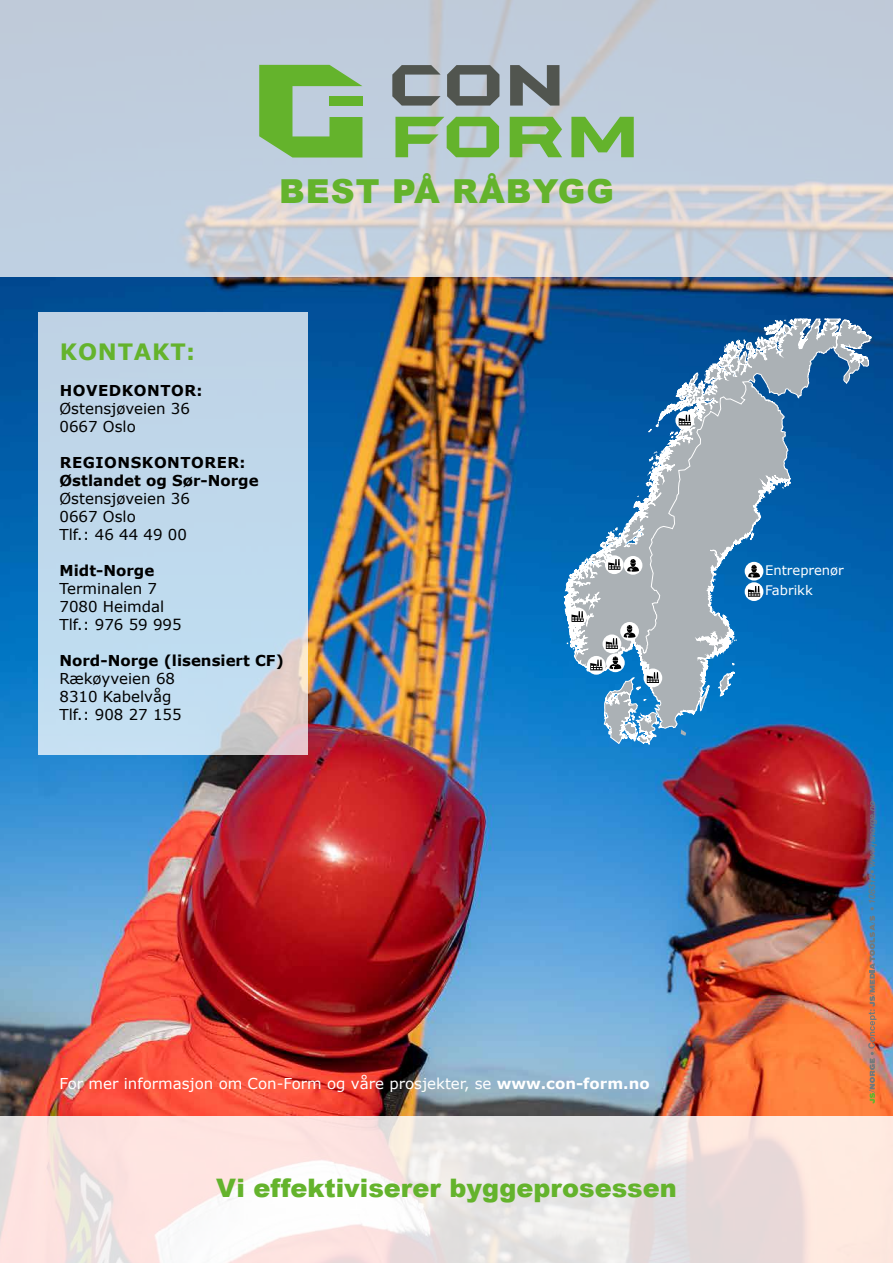
<style>
.page{position:relative;width:893px;height:1263px;background:#fff}
.page>*{position:absolute;margin:0;border:0;box-sizing:border-box;transform-origin:0 0}
.t1{font:900 33px "Arial";letter-spacing:.035em;color:#64b32c}
.t2{font:900 25.5px "Arial";color:#64b32c}
.t3{font:700 22.5px "Verdana";letter-spacing:.035em;color:#64b32c}
.t4{font:15px/18px "Verdana";color:#000}
.t5{font:700 15px/18px "Verdana";color:#000}
.t6{font:15px "Verdana";color:#fff}
.t7{font:700 15px "Verdana";letter-spacing:.035em;color:#000}
.t8{font:13.2px/19.8px "Verdana";color:#fff}
.t9{font:italic 500 9px "Helvetica Neue LT Std";color:#72797c}
.s1{font-weight:700}
</style>
<div class="page">
<img style="left:0;top:276px;width:893px;height:840px">
<svg style="left:659px;top:673px;width:131px;height:55px"></svg>
<svg style="left:681px;top:729px;width:5px;height:7px"></svg>
<svg style="left:564px;top:319px;width:307px;height:354px"></svg>
<svg style="left:868px;top:916px;width:8px;height:187px"></svg>
<div style="left:38px;top:313px;width:270px;height:442px;background:#bfd8eb"></div>
<svg style="left:0;top:1116px;width:893px;height:147px"></svg>
<div style="left:568px;top:607px;width:19px;height:19px;background:#fff;border-radius:50%"></div>
<div style="left:643px;top:668px;width:19px;height:19px;background:#fff;border-radius:50%"></div>
<div style="left:605px;top:555px;width:19px;height:19px;background:#fff;border-radius:50%"></div>
<div style="left:745px;top:582px;width:18px;height:19px;background:#fff;border-radius:50%"></div>
<svg style="left:675px;top:411px;width:19px;height:19px"></svg>
<div style="left:587px;top:656px;width:19px;height:19px;background:#fff;border-radius:50%"></div>
<svg style="left:603px;top:634px;width:18px;height:19px"></svg>
<svg style="left:571px;top:611px;width:13px;height:11px"></svg>
<svg style="left:608px;top:559px;width:12px;height:11px"></svg>
<svg style="left:748px;top:586px;width:12px;height:11px"></svg>
<svg style="left:679px;top:415px;width:12px;height:10px"></svg>
<svg style="left:606px;top:638px;width:12px;height:11px"></svg>
<svg style="left:620px;top:622px;width:19px;height:19px"></svg>
<div style="left:624px;top:556px;width:18px;height:19px;background:#fff;border-radius:50%"></div>
<svg style="left:745px;top:562px;width:18px;height:19px"></svg>
<svg style="left:606px;top:653px;width:19px;height:19px"></svg>
<svg style="left:590px;top:656px;width:69px;height:88px"></svg>
<svg style="left:624px;top:625px;width:11px;height:13px"></svg>
<svg style="left:627px;top:559px;width:12px;height:13px"></svg>
<svg style="left:748px;top:565px;width:12px;height:13px"></svg>
<svg style="left:0;top:0;width:893px;height:276px;fill:#bfcddc"></svg>
<svg style="left:392px;top:65px;width:49px;height:41px"></svg>
<svg style="left:447px;top:65px;width:52px;height:41px"></svg>
<svg style="left:510px;top:65px;width:49px;height:41px"></svg>
<svg style="left:395px;top:117px;width:104px;height:40px"></svg>
<svg style="left:510px;top:117px;width:52px;height:40px"></svg>
<svg style="left:571px;top:117px;width:63px;height:40px"></svg>
<svg style="left:259px;top:65px;width:103px;height:93px"></svg>
<div style="left:330px;top:96px;width:33px;height:9px;background:#64b32c"></div>
<h1 class="t1" style="left:279px;top:167px;width:336px">BEST PÅ RÅBYGG</h1>
<h3 class="t3" style="left:60px;top:335px;width:137px">KONTAKT:</h3>
<p class="t7" style="left:60px;top:379px;width:144px">HOVEDKONTOR:</p>
<p class="t4" style="left:60px;top:399px;width:132px">Østensjøveien 36<br>0667 Oslo</p>
<p class="t5" style="left:60px;top:453px;width:201px">REGIONSKONTORER:<br>Østlandet og Sør-Norge</p>
<p class="t4" style="left:60px;top:489px;width:132px">Østensjøveien 36<br>0667 Oslo<br>Tlf.: 46 44 49 00</p>
<p class="t5" style="left:60px;top:561px;width:96px">Midt-Norge</p>
<p class="t4" style="left:60px;top:579px;width:124px">Terminalen 7<br>7080 Heimdal<br>Tlf.: 976 59 995</p>
<p class="t5" style="left:60px;top:651px;width:226px">Nord-Norge (lisensiert CF)</p>
<p class="t4" style="left:60px;top:669px;width:124px">Rækøyveien 68<br>8310 Kabelvåg<br>Tlf.: 908 27 155</p>
<p class="t6" style="left:60px;top:1073px;width:592px">For mer informasjon om Con-Form og våre prosjekter, se <span class="s1">www.con-form.no</span></p>
<h2 class="t2" style="left:216px;top:1169px;width:462px">Vi effektiviserer byggeprosessen</h2>
<p class="t8" style="left:765px;top:560px;width:80px">Entreprenør<br>Fabrikk</p>
<p class="t9" style="left:867px;top:911px;width:112px;rotate:-90deg">• 108312• www.jsnorge.no</p>
</div>
